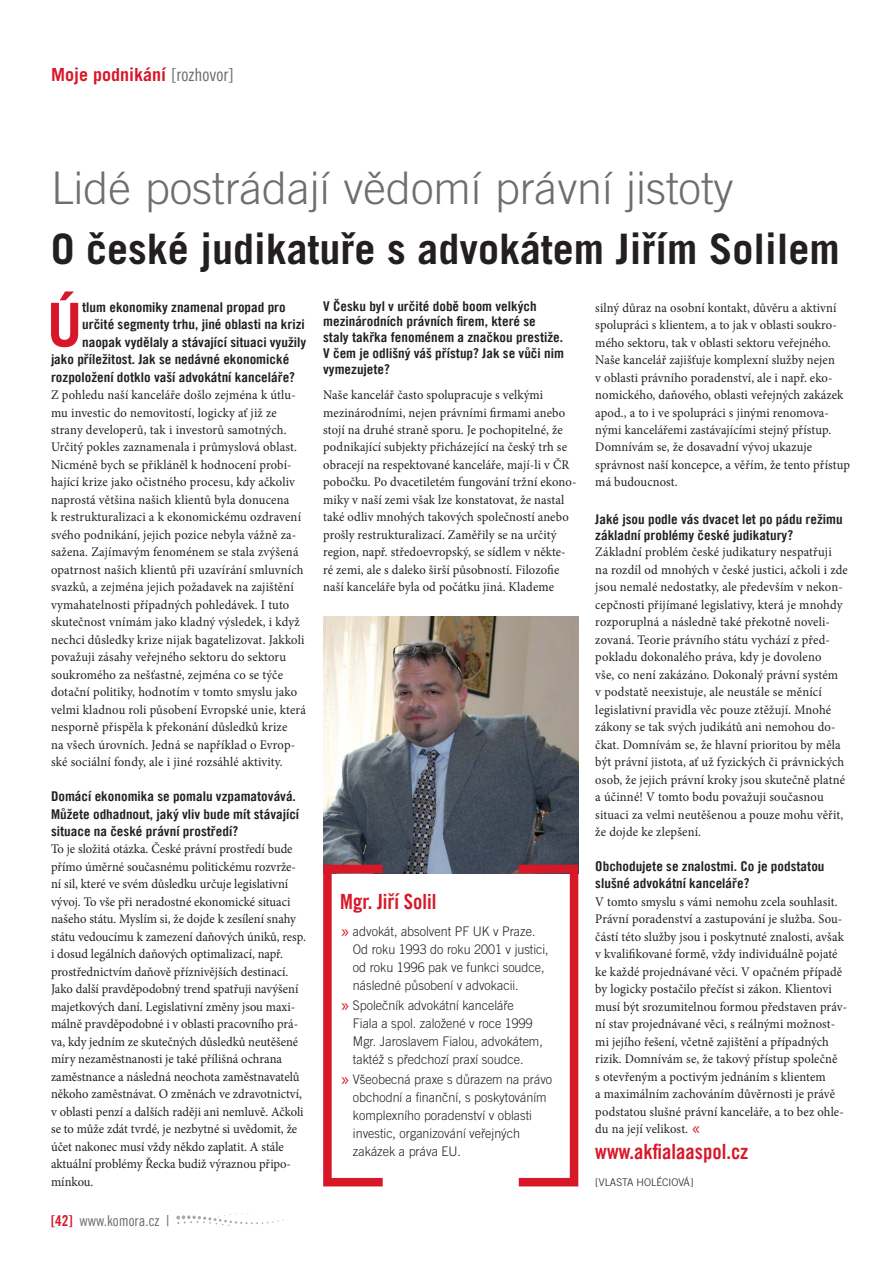
<style>
.page{position:relative;width:893px;height:1263px;background:#fff}
.page>*{position:absolute;margin:0;border:0;box-sizing:border-box;transform-origin:0 0}
.t1{font:700 60.6px "Trade Gothic LT Com";color:#d71829;scale:.95 1}
.t2{font:300 45px "Trade Gothic LT Com";color:#6d6e70}
.t3{font:700 42px "Trade Gothic LT Com";color:#231f20}
.t4{font:21px "Trade Gothic LT Com Bd Cn 20";color:#d71829}
.t5{font:700 18px "Trade Gothic LT Com";color:#d71829}
.t6{font:15px "Trade Gothic LT Com Cn 18";color:#6d6e70}
.t7{font:13.5px/15.8px "Trade Gothic LT Com Bd Cn 20";color:#231f20;scale:1.1 1}
.t8{font:13.2px/17.5px "Minion Pro";letter-spacing:.01em;color:#231f20;scale:.95 1}
.t9{font:300 13.2px/18px "Trade Gothic LT Com";color:#231f20;scale:.95 1}
.t10{font:300 10.5px "Trade Gothic LT Com";color:#231f20}
.s1{font-family:"Trade Gothic LT Com Cn 18";font-weight:400;color:#6d6e70}
.s2{font-family:"Trade Gothic LT Com Bd Cn 20";color:#d71829}
.s3{font-size:21px;color:#d71829}
.s4{font-family:"Trade Gothic LT Com";font-weight:300;font-size:21px;color:#d71829}
</style>
<div class="page">
<svg style="left:176px;top:1213px;width:108px;height:13px"></svg>
<img style="left:323px;top:617px;width:255px;height:243px">
<svg style="left:323px;top:860px;width:256px;height:327px"></svg>
<h3 class="t5" style="left:51px;top:64px;width:184px">Moje podnikání <span class="s1">[rozhovor]</span></h3>
<h2 class="t2" style="left:51px;top:162px;width:684px">Lidé postrádají vědomí právní jistoty</h2>
<h3 class="t3" style="left:51px;top:223px;width:790px">O české judikatuře s advokátem Jiřím Solilem</h3>
<h1 class="t1" style="left:47px;top:288px;width:39px">Ú</h1>
<p class="t7" style="left:82px;top:299px;width:187px">tlum ekonomiky znamenal propad pro</p>
<p class="t7" style="left:82px;top:316px;width:204px">určité segmenty trhu, jiné oblasti na krizi</p>
<p class="t7" style="left:82px;top:334px;width:205px">naopak vydělaly a stávající situaci využily</p>
<p class="t7" style="left:51px;top:351px;width:218px">jako příležitost. Jak se nedávné ekonomické</p>
<p class="t7" style="left:51px;top:369px;width:223px">rozpoložení dotklo vaší advokátní kanceláře?</p>
<p class="t8" style="left:51px;top:387px;width:270px">Z pohledu naší kanceláře došlo zejména k útlu&shy;mu investic do nemovitostí, logicky ať již ze strany developerů, tak i investorů samotných.<br>Určitý pokles zaznamenala i průmyslová oblast.<br>Nicméně bych se přikláněl k hodnocení probí&shy;hající krize jako očistného procesu, kdy ačkoliv naprostá většina našich klientů byla donucena<br>k restrukturalizaci a k ekonomickému ozdravení svého podnikání, jejich pozice nebyla vážně za&shy;sažena. Zajímavým fenoménem se stala zvýšená opatrnost našich klientů při uzavírání smluvních svazků, a zejména jejich požadavek na zajištění vymahatelnosti případných pohledávek. I tuto skutečnost vnímám jako kladný výsledek, i když nechci důsledky krize nijak bagatelizovat. Jakkoli považuji zásahy veřejného sektoru do sektoru soukromého za nešťastné, zejména co se týče dotační politiky, hodnotím v tomto smyslu jako velmi kladnou roli působení Evropské unie, která nesporně přispěla k překonání důsledků krize<br>na všech úrovních. Jedná se například o Evrop&shy;ské sociální fondy, ale i jiné rozsáhlé aktivity.</p>
<p class="t7" style="left:51px;top:787px;width:227px;line-height:17.5px">Domácí ekonomika se pomalu vzpamatovává.<br>Můžete odhadnout, jaký vliv bude mít stávající situace na české právní prostředí?</p>
<p class="t8" style="left:51px;top:841px;width:270px">To je složitá otázka. České právní prostředí bude přímo úměrné současnému politickému rozvrže&shy;ní sil, které ve svém důsledku určuje legislativní vývoj. To vše při neradostné ekonomické situaci našeho státu. Myslím si, že dojde k zesílení snahy státu vedoucímu k zamezení daňových úniků, resp. i dosud legálních daňových optimalizací, např. prostřednictvím daňově příznivějších destinací.<br>Jako další pravděpodobný trend spatřuji navýšení majetkových daní. Legislativní změny jsou maxi&shy;málně pravděpodobné i v oblasti pracovního prá&shy;va, kdy jedním ze skutečných důsledků neutěšené míry nezaměstnanosti je také přílišná ochrana zaměstnance a následná neochota zaměstnavatelů někoho zaměstnávat. O změnách ve zdravotnictví, v oblasti penzí a dalších raději ani nemluvě. Ačkoli se to může zdát tvrdé, je nezbytné si uvědomit, že účet nakonec musí vždy někdo zaplatit. A stále aktuální problémy Řecka budiž výraznou připo&shy;mínkou.</p>
<p class="t6" style="left:51px;top:1211px;width:120px"><span class="s2">[42]</span> www.komora.cz |</p>
<p class="t7" style="left:323px;top:298px;width:220px">V Česku byl v určité době boom velkých mezinárodních právních firem, které se staly takřka fenoménem a značkou prestiže.<br>V čem je odlišný váš přístup? Jak se vůči nim vymezujete?</p>
<p class="t8" style="left:323px;top:387px;width:268px">Naše kancelář často spolupracuje s velkými mezinárodními, nejen právními firmami anebo stojí na druhé straně sporu. Je pochopitelné, že podnikající subjekty přicházející na český trh se obracejí na respektované kanceláře, mají-li v ČR pobočku. Po dvacetiletém fungování tržní ekono&shy;miky v naší zemi však lze konstatovat, že nastal také odliv mnohých takových společností anebo prošly restrukturalizací. Zaměřily se na určitý region, např. středoevropský, se sídlem v někte&shy;ré zemi, ale s daleko širší působností. Filozofie naší kanceláře byla od počátku jiná. Klademe</p>
<h3 class="t4" style="left:340px;top:889px;width:98px">Mgr. Jiří Solil</h3>
<p class="t9" style="left:353px;top:922px;width:208px;text-indent:-13px"><span class="s3">»</span> advokát, absolvent PF UK v Praze.<br>Od roku 1993 do roku 2001 v justici, od roku 1996 pak ve funkci soudce, následné působení v advokacii.</p>
<p class="t9" style="left:353px;top:996px;width:201px;text-indent:-13px"><span class="s3">»</span> Společník advokátní kanceláře<br>Fiala a spol. založené v roce 1999<br>Mgr. Jaroslavem Fialou, advokátem, taktéž s předchozí praxí soudce.</p>
<p class="t9" style="left:353px;top:1070px;width:211px;text-indent:-13px"><span class="s3">»</span> Všeobecná praxe s důrazem na právo obchodní a finanční, s poskytováním komplexního poradenství v oblasti investic, organizování veřejných zakázek a práva EU.</p>
<p class="t8" style="left:595px;top:300px;width:269px">silný důraz na osobní kontakt, důvěru a aktivní spolupráci s klientem, a to jak v oblasti soukro&shy;mého sektoru, tak v oblasti sektoru veřejného.<br>Naše kancelář zajišťuje komplexní služby nejen<br>v oblasti právního poradenství, ale i např. eko&shy;nomického, daňového, oblasti veřejných zakázek apod., a to i ve spolupráci s jinými renomova&shy;nými kancelářemi zastávajícími stejný přístup.<br>Domnívám se, že dosavadní vývoj ukazuje správnost naší koncepce, a věřím, že tento přístup má budoucnost.</p>
<p class="t7" style="left:595px;top:511px;width:226px">Jaké jsou podle vás dvacet let po pádu režimu základní problémy české judikatury?</p>
<p class="t8" style="left:595px;top:544px;width:267px">Základní problém české judikatury nespatřuji<br>na rozdíl od mnohých v české justici, ačkoli i zde jsou nemalé nedostatky, ale především v nekon&shy;cepčnosti přijímané legislativy, která je mnohdy rozporuplná a následně také překotně noveli&shy;zovaná. Teorie právního státu vychází z před&shy;pokladu dokonalého práva, kdy je dovoleno<br>vše, co není zakázáno. Dokonalý právní systém<br>v podstatě neexistuje, ale neustále se měnící legislativní pravidla věc pouze ztěžují. Mnohé zákony se tak svých judikátů ani nemohou do&shy;čkat. Domnívám se, že hlavní prioritou by měla být právní jistota, ať už fyzických či právnických osob, že jejich právní kroky jsou skutečně platné a účinné! V tomto bodu považuji současnou situaci za velmi neutěšenou a pouze mohu věřit, že dojde ke zlepšení.</p>
<p class="t7" style="left:595px;top:857px;width:210px;line-height:17.4px">Obchodujete se znalostmi. Co je podstatou slušné advokátní kanceláře?</p>
<p class="t8" style="left:595px;top:894px;width:267px">V tomto smyslu s vámi nemohu zcela souhlasit.<br>Právní poradenství a zastupování je služba. Sou&shy;částí této služby jsou i poskytnuté znalosti, avšak v kvalifikované formě, vždy individuálně pojaté ke každé projednávané věci. V opačném případě by logicky postačilo přečíst si zákon. Klientovi musí být srozumitelnou formou představen práv&shy;ní stav projednávané věci, s reálnými možnost&shy;mi jejího řešení, včetně zajištění a případných rizik. Domnívám se, že takový přístup společně<br>s otevřeným a poctivým jednáním s klientem<br>a maximálním zachováním důvěrnosti je právě podstatou slušné právní kanceláře, a to bez ohle&shy;du na její velikost. <span class="s4">«</span></p>
<h3 class="t4" style="left:595px;top:1138px;width:155px">www.akfialaaspol.cz</h3>
<p class="t10" style="left:595px;top:1175px;width:100px">[VLASTA HOLÉCIOVÁ]</p>
</div>
